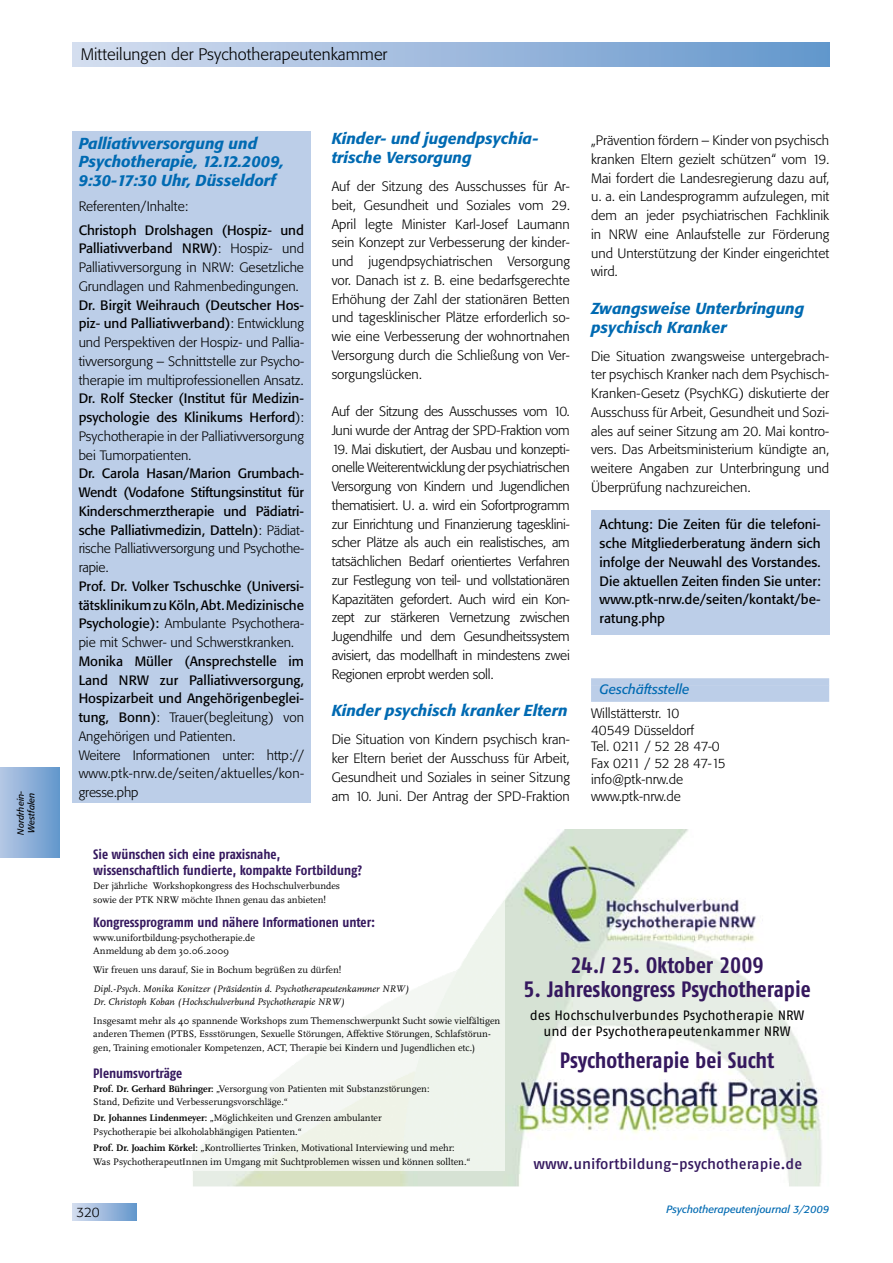
<style>
.page{position:relative;width:893px;height:1263px;background:#fff}
.page>*{position:absolute;margin:0;border:0;box-sizing:border-box;transform-origin:0 0}
.t1{font:22.2px "Fago Co Bold Tf";color:#35185e}
.t2{font:700 22.2px "Fago Co";color:#35185e}
.t3{font:300 16.5px "Tn T Form BSK";color:#000}
.t4{font:italic 500 15.75px/18.8px "Tn T Form BSK";color:#006ab2}
.t5{font:14.85px "Fago No Med";color:#35185e}
.t6{font:700 13.65px/16.4px "Fago Co";letter-spacing:-.005em;color:#35185e}
.t7{font:13.65px/16px "Fago No";color:#000;text-align:center}
.t8{font:300 13.5px/18.8px "Tn T Form BSK";color:#000;text-align:justify}
.t9{font:13.5px/18.8px "Tn T Form BSK";color:#000;text-align:justify}
.t10{font:300 13.5px/18.8px "Tn T Form BSK";letter-spacing:-.02em;color:#000}
.t11{font:italic 13.5px "Tn T Form BSK";color:#006ab2}
.t12{font:italic 10.5px "Tn T Form BSK";color:#006ab2}
.t13{font:9.9px/13.6px "Scala";color:#000}
.t14{font:italic 9.9px/13.6px "Scala";color:#000}
.t15{font:italic 9px/10.8px "Tn T Form BSK";color:#000}
.s1{font-weight:400}
.s2{font-weight:300}
.s3{font-weight:700}
</style>
<div class="page">
<div style="left:72px;top:43px;width:757px;height:24px;background:linear-gradient(to right,#d6def0,#6497cc)"></div>
<div style="left:72px;top:1203px;width:64px;height:17px;background:linear-gradient(to right,#d7def0,#6899cd)"></div>
<div style="left:0;top:767px;width:60px;height:91px;background:linear-gradient(to right,#b6c7e4,#6598cc)"></div>
<div style="left:591px;top:510px;width:238px;height:124px;background:#bccee8"></div>
<div style="left:72px;top:132px;width:238px;height:671px;background:#bccee8"></div>
<img style="left:193px;top:829px;width:630px;height:357px">
<img style="left:192px;top:850px;width:312px;height:321px">
<div style="left:591px;top:678px;width:238px;height:8px;background:#bccee8"></div>
<div style="left:591px;top:685px;width:238px;height:17px;background:#bccee8"></div>
<p class="t15" style="left:15px;top:835px;width:45px;rotate:-90deg">Nordrhein-<br>Westfalen</p>
<p class="t3" style="left:81px;top:44px;width:308px">Mitteilungen der Psychotherapeutenkammer</p>
<p class="t4" style="left:79px;top:134px;width:207px">Palliativversorgung und<br>Psychotherapie, 12.12.2009,<br>9:30-17:30 Uhr, Düsseldorf</p>
<p class="t8" style="left:79px;top:197px;width:111px">Referenten/Inhalte:</p>
<p class="t8" style="left:79px;top:221px;width:227px"><span class="s1">Christoph Drolshagen (Hospiz- und Palliativverband NRW)</span>: Hospiz- und Palliativversorgung in NRW: Gesetzliche Grundlagen und Rahmenbedingungen.</p>
<p class="t8" style="left:79px;top:296px;width:227px"><span class="s1">Dr. Birgit Weihrauch (Deutscher Hos&shy;piz- und Palliativverband)</span>: Entwicklung und Perspektiven der Hospiz- und Pallia&shy;tivversorgung – Schnittstelle zur Psycho&shy;therapie im multiprofessionellen Ansatz.</p>
<p class="t9" style="left:79px;top:389px;width:227px">Dr. Rolf Stecker (Institut für Medizin&shy;psychologie des Klinikums Herford<span class="s2">):<br>Psychotherapie in der Palliativversorgung bei Tumorpatienten.</span></p>
<p class="t9" style="left:79px;top:464px;width:227px">Dr. Carola Hasan/Marion Grumbach-Wendt (Vodafone Stiftungsinstitut für Kinderschmerztherapie und Pädiatri&shy;sche Palliativmedizin, Datteln)<span class="s2">: Pädiat&shy;rische Palliativversorgung und Psychothe&shy;rapie.</span></p>
<p class="t9" style="left:79px;top:577px;width:227px">Prof. Dr. Volker Tschuschke (Universi&shy;tätsklinikum zu Köln, Abt. Medizinische Psychologie): <span class="s2">Ambulante Psychothera&shy;pie mit Schwer- und Schwerstkranken.</span></p>
<p class="t8" style="left:79px;top:652px;width:227px;text-align:left"><span class="s1">Monika Müller (Ansprechstelle im Land NRW zur Palliativversorgung, Hospizarbeit und Angehörigenbeglei&shy;tung, Bonn)</span>: Trauer(begleitung) von Angehörigen und Patienten.<br>Weitere Informationen unter: http:// www.ptk-nrw.de/seiten/aktuelles/kon&shy;gresse.php</p>
<p class="t4" style="left:332px;top:129px;width:208px">Kinder- und jugendpsychia&shy;trische Versorgung</p>
<p class="t8" style="left:332px;top:177px;width:240px">Auf der Sitzung des Ausschusses für Ar&shy;beit, Gesundheit und Soziales vom 29.<br>April legte Minister Karl-Josef Laumann sein Konzept zur Verbesserung der kinder&shy;und jugendpsychiatrischen Versorgung vor. Danach ist z. B. eine bedarfsgerechte Erhöhung der Zahl der stationären Betten und tagesklinischer Plätze erforderlich so&shy;wie eine Verbesserung der wohnortnahen Versorgung durch die Schließung von Ver&shy;sorgungslücken.</p>
<p class="t10" style="left:332px;top:402px;width:240px">Auf der Sitzung des Ausschusses vom 10.<br>Juni wurde der Antrag der SPD-Fraktion vom</p>
<p class="t8" style="left:332px;top:440px;width:240px">19. Mai diskutiert, der Ausbau und konzepti&shy;onelle Weiterentwicklung der psychiatrischen Versorgung von Kindern und Jugendlichen thematisiert. U. a. wird ein Sofortprogramm zur Einrichtung und Finanzierung tagesklini&shy;scher Plätze als auch ein realistisches, am tatsächlichen Bedarf orientiertes Verfahren zur Festlegung von teil- und vollstationären Kapazitäten gefordert. Auch wird ein Kon&shy;zept zur stärkeren Vernetzung zwischen Jugendhilfe und dem Gesundheitssystem avisiert, das modellhaft in mindestens zwei Regionen erprobt werden soll.</p>
<p class="t4" style="left:332px;top:701px;width:237px">Kinder psychisch kranker Eltern</p>
<p class="t8" style="left:332px;top:730px;width:240px">Die Situation von Kindern psychisch kran&shy;ker Eltern beriet der Ausschuss für Arbeit, Gesundheit und Soziales in seiner Sitzung am 10. Juni. Der Antrag der SPD-Fraktion</p>
<p class="t8" style="left:591px;top:131px;width:240px">„Prävention fördern – Kinder von psychisch kranken Eltern gezielt schützen“ vom 19.<br>Mai fordert die Landesregierung dazu auf, u. a. ein Landesprogramm aufzulegen, mit dem an jeder psychiatrischen Fachklinik in NRW eine Anlaufstelle zur Förderung und Unterstützung der Kinder eingerichtet wird.</p>
<p class="t4" style="left:591px;top:299px;width:215px">Zwangsweise Unterbringung psychisch Kranker</p>
<p class="t8" style="left:591px;top:347px;width:240px">Die Situation zwangsweise untergebrach&shy;ter psychisch Kranker nach dem Psychisch-Kranken-Gesetz (PsychKG) diskutierte der Ausschuss für Arbeit, Gesundheit und Sozi&shy;ales auf seiner Sitzung am 20. Mai kontro&shy;vers. Das Arbeitsministerium kündigte an, weitere Angaben zur Unterbringung und Überprüfung nachzureichen.</p>
<p class="t9" style="left:600px;top:515px;width:223px">Achtung: Die Zeiten für die telefoni&shy;sche Mitgliederberatung ändern sich infolge der Neuwahl des Vorstandes.<br>Die aktuellen Zeiten finden Sie unter: www.ptk-nrw.de/seiten/kontakt/be&shy;ratung.php</p>
<p class="t11" style="left:600px;top:681px;width:91px">Geschäftsstelle</p>
<p class="t8" style="left:591px;top:705px;width:136px;line-height:16.5px;text-align:left">Willstätterstr. 10<br>40549 Düsseldorf<br>Tel. 0211 / 52 28 47-0<br>Fax 0211 / 52 28 47-15 info@ptk-nrw.de www.ptk-nrw.de</p>
<p class="t6" style="left:93px;top:846px;width:270px">Sie wünschen sich eine praxisnahe, wissenschaftlich fundierte, kompakte Fortbildung?</p>
<p class="t13" style="left:93px;top:879px;width:248px">Der jährliche Workshopkongress des Hochschulverbundes sowie der PTK NRW möchte Ihnen genau das anbieten!</p>
<p class="t6" style="left:93px;top:914px;width:283px">Kongressprogramm und nähere Informationen unter:</p>
<p class="t13" style="left:93px;top:931px;width:163px">www.unifortbildung-psychotherapie.de<br>Anmeldung ab dem 30.06.2009</p>
<p class="t13" style="left:93px;top:963px;width:250px">Wir freuen uns darauf, Sie in Bochum begrüßen zu dürfen!</p>
<p class="t14" style="left:93px;top:982px;width:317px">Dipl.-Psych. Monika Konitzer (Präsidentin d. Psychotherapeutenkammer NRW)<br>Dr. Christoph Koban (Hochschulverbund Psychotherapie NRW)</p>
<p class="t13" style="left:93px;top:1014px;width:409px">Insgesamt mehr als 40 spannende Workshops zum Themenschwerpunkt Sucht sowie vielfältigen anderen Themen (PTBS, Essstörungen, Sexuelle Störungen, Affektive Störungen, Schlafstörun&shy;gen, Training emotionaler Kompetenzen, ACT, Therapie bei Kindern und Jugendlichen etc.)</p>
<p class="t6" style="left:93px;top:1065px;width:90px">Plenumsvorträge</p>
<p class="t13" style="left:93px;top:1082px;width:338px"><span class="s3">Prof. Dr. Gerhard Bühringer:</span> „Versorgung von Patienten mit Substanzstörungen:<br>Stand, Defizite und Verbesserungsvorschläge.“</p>
<p class="t13" style="left:93px;top:1111px;width:290px"><span class="s3">Dr. Johannes Lindenmeyer:</span> „Möglichkeiten und Grenzen ambulanter<br>Psychotherapie bei alkoholabhängigen Patienten.“</p>
<p class="t13" style="left:93px;top:1141px;width:379px"><span class="s3">Prof. Dr. Joachim Körkel:</span> „Kontrolliertes Trinken, Motivational Interviewing und mehr:<br>Was PsychotherapeutInnen im Umgang mit Suchtproblemen wissen und können sollten.“</p>
<h1 class="t1" style="left:570px;top:952px;width:195px">24./ 25. Oktober 2009</h1>
<h1 class="t1" style="left:523px;top:977px;width:289px">5. Jahreskongress Psychotherapie</h1>
<p class="t7" style="left:530px;top:1007px;width:276px">des Hochschulverbundes Psychotherapie NRW und der Psychotherapeutenkammer NRW</p>
<h1 class="t2" style="left:560px;top:1047px;width:216px">Psychotherapie bei Sucht</h1>
<p class="t5" style="left:533px;top:1155px;width:270px">www.unifortbildung-psychotherapie.de</p>
<p class="t8" style="left:77px;top:1202px;width:25px">320</p>
<p class="t12" style="left:666px;top:1203px;width:164px">Psychotherapeutenjournal 3/2009</p>
</div>
